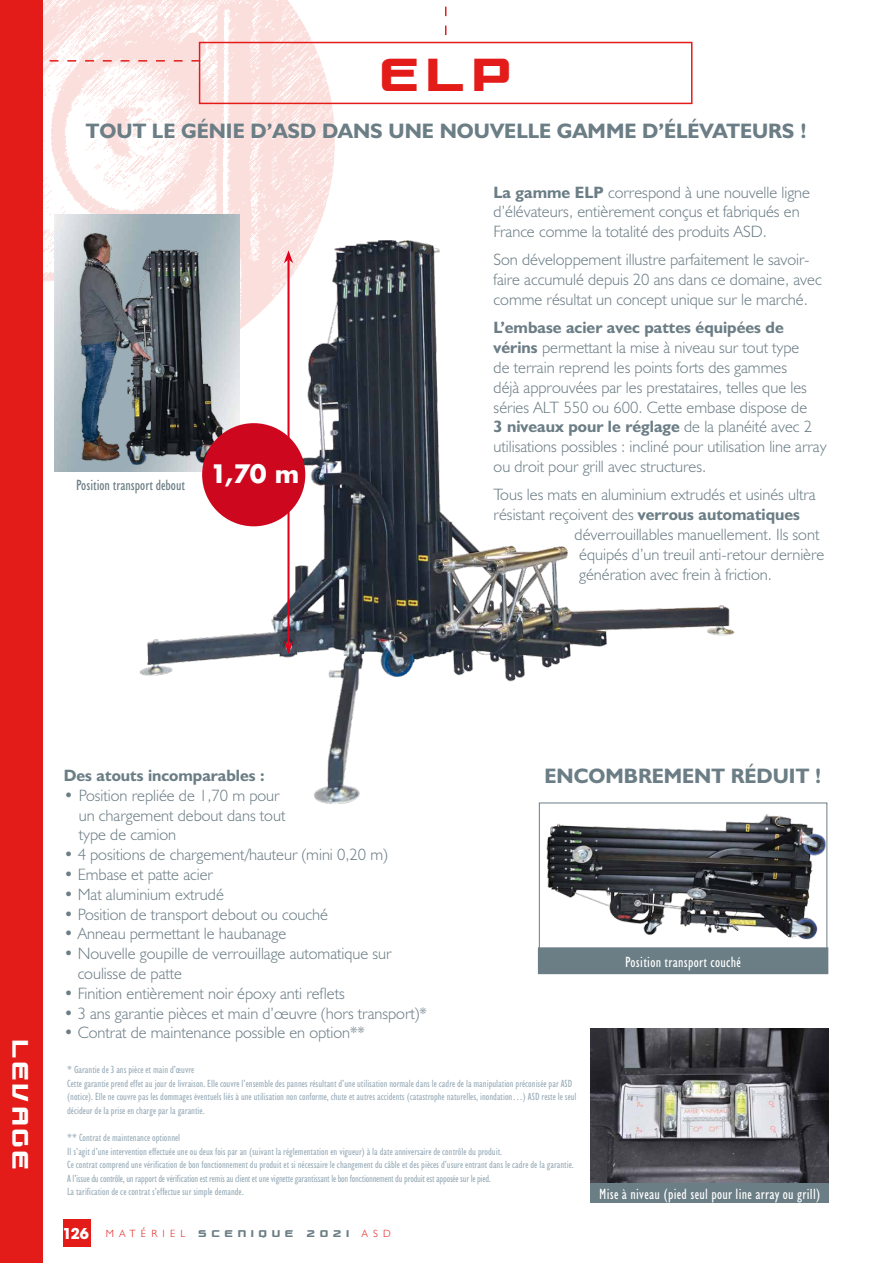
<style>
.page{position:relative;width:893px;height:1263px;background:#fff}
.page>*{position:absolute;margin:0;border:0;box-sizing:border-box;transform-origin:0 0}
.t1{font:49.5px "Charlie Brown M54";color:#e31c19}
.t2{font:700 24.75px "Futura";color:#fff}
.t3{font:24px "Charlie Brown M54";letter-spacing:.18em;color:#fff}
.t4{font:700 21px "Humanist 521 BT";color:#6b7d85}
.t5{font:300 16.5px/19.8px "Humanist 521 BT";color:#6b7d85}
.t6{font:700 16.5px "Humanist 521 BT";color:#6b7d85}
.t7{font:condensed 15px "Humanist 521 BT";letter-spacing:.02em;color:#fff}
.t8{font:condensed 15px "Humanist 521 BT";color:#6b7d85}
.t9{font:condensed 10.5px/13.6px "Humanist 521 BT";color:#9baeba}
.t10{font:300 10.5px "Humanist 521 BT";letter-spacing:.5em;color:#e31c19}
.t11{font:10.5px "Charlie Brown M54";letter-spacing:.5em;color:#6b7d85}
.s1{font-weight:700}
.s2{font-family:"Avant Garde Md ITC";font-weight:700;font-size:16.5px;color:#fff}
</style>
<div class="page">
<img style="left:43px;top:0;width:292px;height:375px">
<svg style="left:43px;top:60px;width:156px;height:2px"></svg>
<svg style="left:445px;top:6px;width:1px;height:29px"></svg>
<div style="left:0;top:0;width:43px;height:1263px;background:#e31c19"></div>
<div style="left:63px;top:1219px;width:28px;height:28px;background:#e31c19"></div>
<div style="left:199px;top:42px;width:493px;height:62px;border:2px solid #e31c19"></div>
<img style="left:56px;top:215px;width:81px;height:256px">
<img style="left:546px;top:814px;width:279px;height:126px">
<div style="left:539px;top:948px;width:289px;height:25px;background:#6b7d85"></div>
<div style="left:538px;top:947px;width:290px;height:27px;border:2px solid #6b7d85"></div>
<img style="left:137px;top:215px;width:619px;height:609px">
<hr style="left:287px;top:259px;width:3px;height:386px;background:#e2001a">
<svg style="left:284px;top:250px;width:9px;height:13px"></svg>
<svg style="left:284px;top:641px;width:9px;height:13px"></svg>
<div style="left:202px;top:423px;width:103px;height:103px;background:#cd071e;border-radius:50%"></div>
<img style="left:590px;top:1029px;width:238px;height:154px">
<div style="left:590px;top:1183px;width:239px;height:19px;background:#6b7d85"></div>
<h1 class="t1" style="left:381px;top:56px;width:131px">ELP</h1>
<p class="t4" style="left:86px;top:118px;width:723px">TOUT LE GÉNIE D’ASD DANS UNE NOUVELLE GAMME D’ÉLÉVATEURS !</p>
<p class="t8" style="left:76px;top:477px;width:110px">Position transport debout</p>
<h2 class="t2" style="left:210px;top:455px;width:91px">1,70 m</h2>
<p class="t5" style="left:494px;top:182px;width:318px"><span class="s1">La gamme ELP</span> correspond à une nouvelle ligne d’élévateurs, entièrement conçus et fabriqués en<br>France comme la totalité des produits ASD.</p>
<p class="t5" style="left:494px;top:250px;width:330px">Son développement illustre parfaitement le savoir&shy;faire accumulé depuis 20 ans dans ce domaine, avec comme résultat un concept unique sur le marché.</p>
<p class="t5" style="left:494px;top:318px;width:335px"><span class="s1">L’embase acier avec pattes équipées de vérins</span> permettant la mise à niveau sur tout type<br>de terrain reprend les points forts des gammes<br>déjà approuvées par les prestataires, telles que les séries ALT 550 ou 600. Cette embase dispose de<br><span class="s1">3 niveaux pour le réglage</span> de la planéité avec 2 utilisations possibles : incliné pour utilisation line array ou droit pour grill avec structures.</p>
<p class="t5" style="left:494px;top:484px;width:323px">Tous les mats en aluminium extrudés et usinés ultra</p>
<p class="t5" style="left:494px;top:504px;width:308px">résistant reçoivent des <span class="s1">verrous automatiques</span></p>
<p class="t5" style="left:575px;top:524px;width:246px">déverrouillables manuellement. Ils sont</p>
<p class="t5" style="left:579px;top:544px;width:247px">équipés d’un treuil anti-retour dernière</p>
<p class="t5" style="left:579px;top:564px;width:194px">génération avec frein à friction.</p>
<h3 class="t3" style="left:29px;top:1040px;width:131px;rotate:90deg">LEVAGE</h3>
<p class="t6" style="left:64px;top:765px;width:202px">Des atouts incomparables :</p>
<p class="t5" style="left:79px;top:785px;width:208px;text-indent:-15px">• Position repliée de 1,70 m pour un chargement debout dans tout type de camion</p>
<p class="t5" style="left:64px;top:844px;width:325px">• 4 positions de chargement/hauteur (mini 0,20 m)</p>
<p class="t5" style="left:64px;top:864px;width:151px">• Embase et patte acier</p>
<p class="t5" style="left:64px;top:884px;width:162px">• Mat aluminium extrudé</p>
<p class="t5" style="left:64px;top:904px;width:266px">• Position de transport debout ou couché</p>
<p class="t5" style="left:64px;top:923px;width:224px">• Anneau permettant le haubanage</p>
<p class="t5" style="left:78px;top:943px;width:316px;text-indent:-14px">• Nouvelle goupille de verrouillage automatique sur coulisse de patte</p>
<p class="t5" style="left:64px;top:983px;width:282px">• Finition entièrement noir époxy anti reflets</p>
<p class="t5" style="left:64px;top:1003px;width:364px">• 3 ans garantie pièces et main d’œuvre (hors transport)*</p>
<p class="t5" style="left:64px;top:1022px;width:303px">• Contrat de maintenance possible en option**</p>
<p class="t4" style="left:545px;top:763px;width:279px">ENCOMBREMENT RÉDUIT !</p>
<p class="t7" style="left:625px;top:953px;width:117px">Position transport couché</p>
<p class="t9" style="left:67px;top:1063px;width:511px">* Garantie de 3 ans pièce et main d’œuvre<br>Cette garantie prend effet au jour de livraison. Elle couvre l’ensemble des pannes résultant d’une utilisation normale dans le cadre de la manipulation préconisée par ASD (notice). Elle ne couvre pas les dommages éventuels liés à une utilisation non conforme, chute et autres accidents (catastrophe naturelles, inondation…) ASD reste le seul décideur de la prise en charge par la garantie.</p>
<p class="t9" style="left:67px;top:1131px;width:508px">** Contrat de maintenance optionnel<br>Il s’agit d’une intervention effectuée une ou deux fois par an (suivant la réglementation en vigueur) à la date anniversaire de contrôle du produit.<br>Ce contrat comprend une vérification de bon fonctionnement du produit et si nécessaire le changement du câble et des pièces d’usure entrant dans le cadre de la garantie.<br>A l’issue du contrôle, un rapport de vérification est remis au client et une vignette garantissant le bon fonctionnement du produit est apposée sur le pied.<br>La tarification de ce contrat s’effectue sur simple demande.</p>
<p class="t10" style="left:62px;top:1227px;width:125px"><span class="s2">126</span> MATÉRIEL</p>
<p class="t11" style="left:199px;top:1230px;width:96px">SCENIQUE</p>
<p class="t11" style="left:307px;top:1230px;width:43px">2021</p>
<p class="t10" style="left:362px;top:1227px;width:30px">ASD</p>
<p class="t7" style="left:599px;top:1185px;width:223px">Mise à niveau (pied seul pour line array ou grill)</p>
</div>
